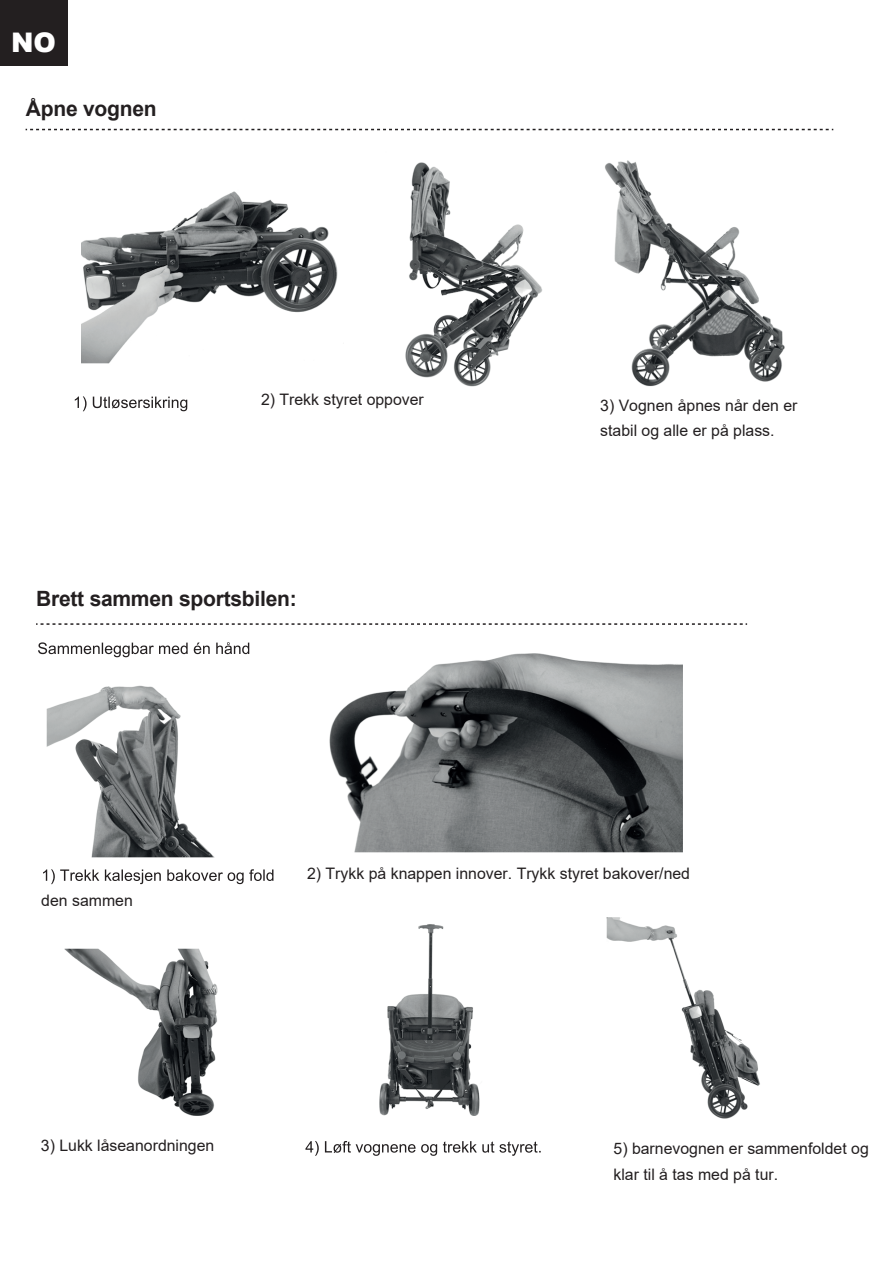
<style>
.page{position:relative;width:893px;height:1263px;background:#fff}
.page>*{position:absolute;margin:0;border:0;box-sizing:border-box;transform-origin:0 0}
.t1{font:900 27px "Arial";color:#fff}
.t2{font:700 21px "Arial";letter-spacing:-.015em;color:#231f20}
.t3{font:15.9px/25px "Arial";color:#231f20}
</style>
<div class="page">
<div style="left:0;top:0;width:67px;height:65px;background:#231f20"></div>
<svg style="left:26px;top:129px;width:807px;height:1px"></svg>
<img style="left:82px;top:160px;width:703px;height:227px">
<svg style="left:75px;top:396px;width:112px;height:15px"></svg>
<svg style="left:36px;top:623px;width:711px;height:2px"></svg>
<svg style="left:38px;top:642px;width:211px;height:15px"></svg>
<svg style="left:43px;top:869px;width:230px;height:15px"></svg>
<img style="left:46px;top:685px;width:169px;height:173px">
<img style="left:329px;top:653px;width:354px;height:200px">
<img style="left:64px;top:948px;width:154px;height:168px">
<img style="left:379px;top:924px;width:101px;height:191px">
<img style="left:606px;top:917px;width:154px;height:202px">
<svg style="left:305px;top:1141px;width:236px;height:15px"></svg>
<h1 class="t1" style="left:11px;top:23px;width:46px">NO</h1>
<h2 class="t2" style="left:26px;top:95px;width:132px">Åpne vognen</h2>
<p class="t3" style="left:261px;top:387px;width:164px">2) Trekk styret oppover</p>
<h2 class="t2" style="left:36px;top:585px;width:262px">Brett sammen sportsbilen:</h2>
<p class="t3" style="left:600px;top:393px;width:199px">3) Vognen åpnes når den er stabil og alle er på plass.</p>
<p class="t3" style="left:41px;top:888px;width:93px">den sammen</p>
<p class="t3" style="left:41px;top:1133px;width:175px">3) Lukk låseanordningen</p>
<p class="t3" style="left:307px;top:861px;width:384px">2) Trykk på knappen innover. Trykk styret bakover/ned</p>
<p class="t3" style="left:614px;top:1136px;width:257px">5) barnevognen er sammenfoldet og klar til å tas med på tur.</p>
</div>
